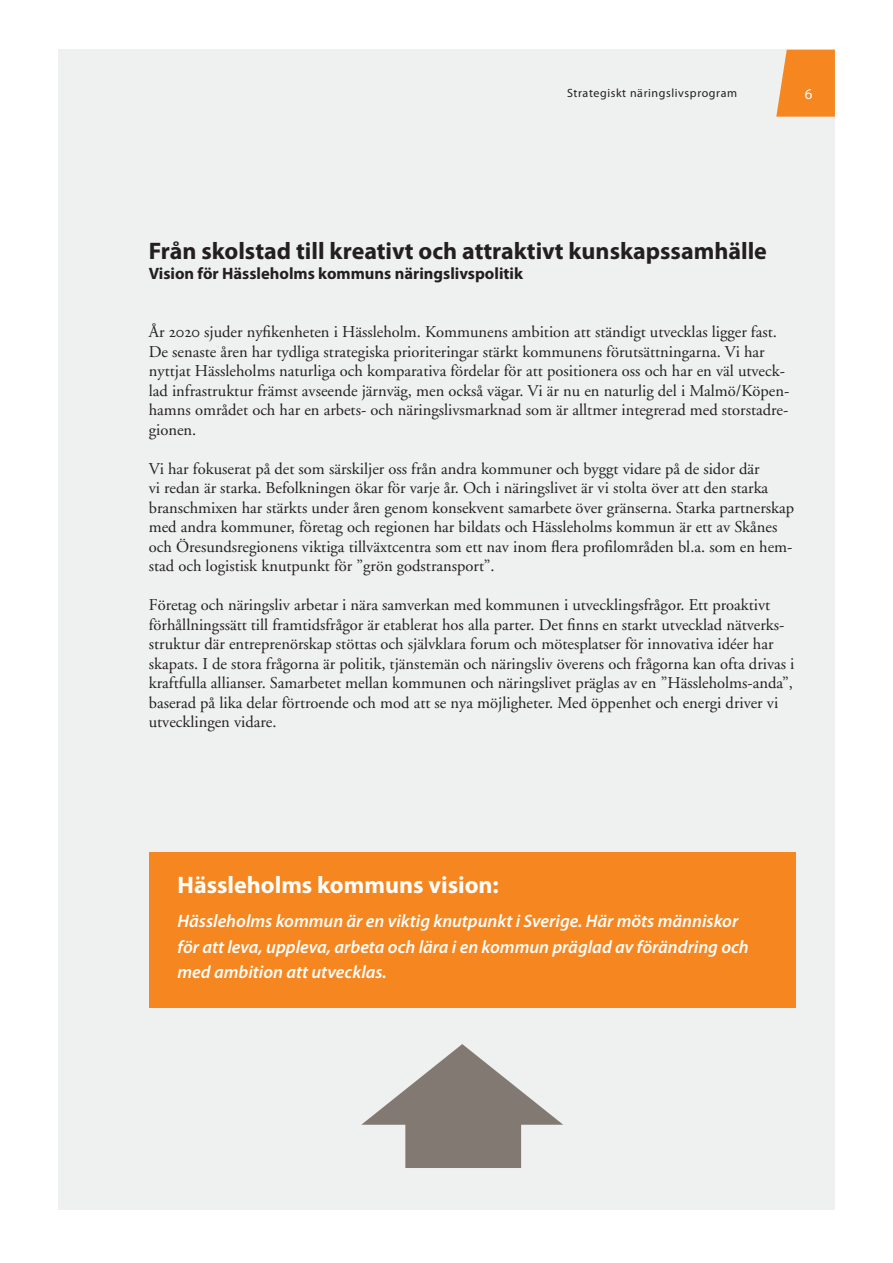
<style>
.page{position:relative;width:893px;height:1263px;background:#fff}
.page>*{position:absolute;margin:0;border:0;box-sizing:border-box;transform-origin:0 0}
.t1{font:700 24px "Myriad Pro";color:#231f20}
.t2{font:700 24px "Myriad Pro";color:#fff}
.t3{font:italic 600 18px/25.5px "Myriad Pro";color:#fff}
.t4{font:16.5px/19.5px "Adobe Garamond";color:#231f20}
.t5{font:700 16.5px "Myriad Pro";color:#231f20}
.t6{font:15px "Myriad Pro";color:#fff}
.t7{font:12px "Myriad Pro";letter-spacing:.05em;color:#231f20}
.s1{font-family:"Adobe Garamond Regular SC"}
</style>
<div class="page">
<div style="left:58px;top:50px;width:777px;height:1160px;background:#eff0f0"></div>
<svg style="left:776px;top:50px;width:59px;height:67px;background:#f59033"></svg>
<svg style="left:361px;top:1044px;width:202px;height:124px"></svg>
<div style="left:149px;top:853px;width:646px;height:155px;background:#f6861f"></div>
<p class="t7" style="left:567px;top:88px;width:172px">Strategiskt näringslivsprogram</p>
<p class="t6" style="left:805px;top:89px;width:9px">6</p>
<h1 class="t1" style="left:149px;top:242px;width:620px">Från skolstad till kreativt och attraktivt kunskapssamhälle</h1>
<p class="t5" style="left:149px;top:267px;width:376px">Vision för Hässleholms kommuns näringslivspolitik</p>
<p class="t4" style="left:149px;top:324px;width:642px">År <span class="s1">2020</span> sjuder nyfikenheten i Hässleholm. Kommunens ambition att ständigt utvecklas ligger fast.<br>De senaste åren har tydliga strategiska prioriteringar stärkt kommunens förutsättningarna. Vi har nyttjat Hässleholms naturliga och komparativa fördelar för att positionera oss och har en väl utveck&shy;lad infrastruktur främst avseende järnväg, men också vägar. Vi är nu en naturlig del i Malmö/Köpen&shy;hamns området och har en arbets- och näringslivsmarknad som är alltmer integrerad med storstadre&shy;gionen.</p>
<p class="t4" style="left:149px;top:460px;width:647px">Vi har fokuserat på det som särskiljer oss från andra kommuner och byggt vidare på de sidor där<br>vi redan är starka. Befolkningen ökar för varje år. Och i näringslivet är vi stolta över att den starka branschmixen har stärkts under åren genom konsekvent samarbete över gränserna. Starka partnerskap med andra kommuner, företag och regionen har bildats och Hässleholms kommun är ett av Skånes och Öresundsregionens viktiga tillväxtcentra som ett nav inom flera profilområden bl.a. som en hem&shy;stad och logistisk knutpunkt för ”grön godstransport”.</p>
<p class="t4" style="left:149px;top:597px;width:647px">Företag och näringsliv arbetar i nära samverkan med kommunen i utvecklingsfrågor. Ett proaktivt förhållningssätt till framtidsfrågor är etablerat hos alla parter. Det finns en starkt utvecklad nätverks&shy;struktur där entreprenörskap stöttas och självklara forum och mötesplatser för innovativa idéer har skapats. I de stora frågorna är politik, tjänstemän och näringsliv överens och frågorna kan ofta drivas i kraftfulla allianser. Samarbetet mellan kommunen och näringslivet präglas av en ”Hässleholms-anda”, baserad på lika delar förtroende och mod att se nya möjligheter. Med öppenhet och energi driver vi utvecklingen vidare.</p>
<h1 class="t2" style="left:177px;top:876px;width:323px">Hässleholms kommuns vision:</h1>
<p class="t3" style="left:177px;top:910px;width:573px">Hässleholms kommun är en viktig knutpunkt i Sverige. Här möts människor för att leva, uppleva, arbeta och lära i en kommun präglad av förändring och med ambition att utvecklas.</p>
</div>
